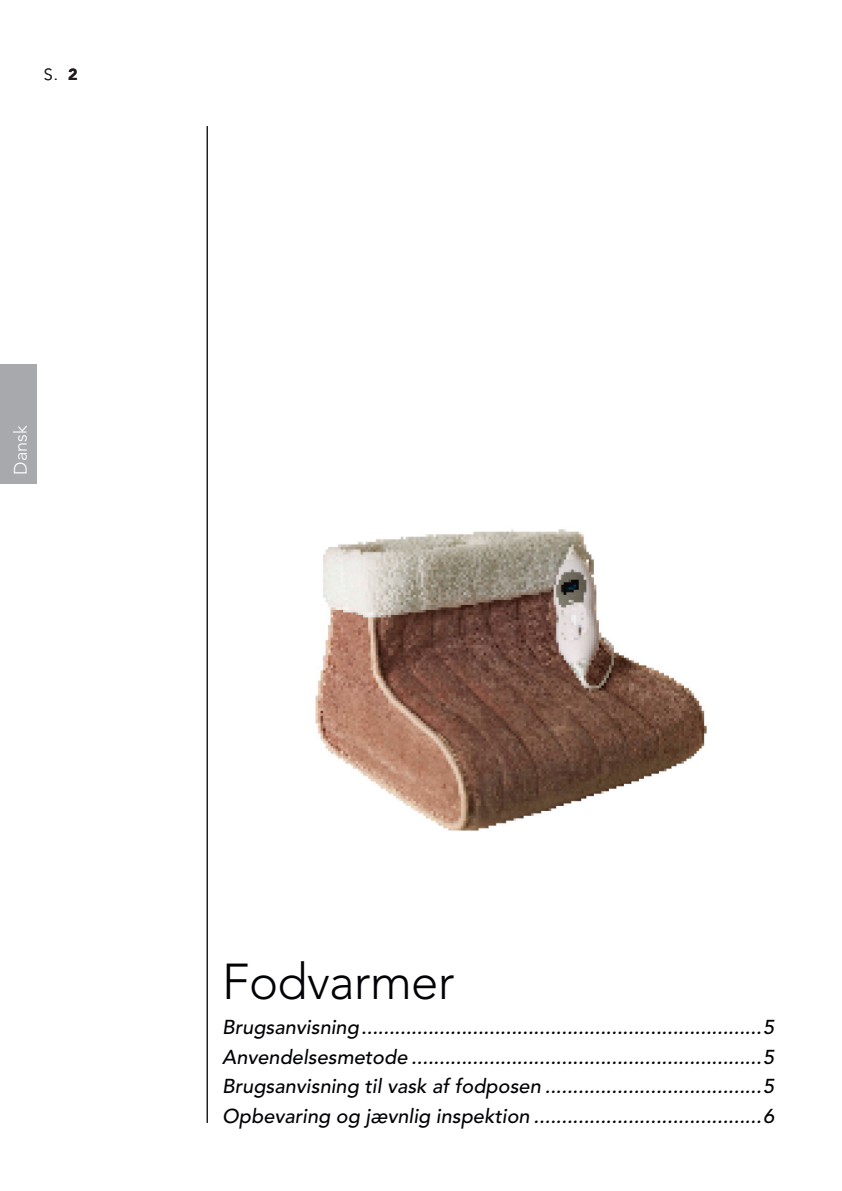
<style>
.page{position:relative;width:842px;height:1191px;background:#fff}
.page>*{position:absolute;margin:0;border:0;box-sizing:border-box;transform-origin:0 0}
.t1{font:300 50px "Avenir LT Std";letter-spacing:-.01em;color:#010205}
.t2{font:italic 500 20px/29.6px "Avenir LT Std";color:#010205;text-align:justify}
.t3{font:300 18px "Avenir LT Std";color:#fff}
.t4{font:300 16px "Avenir LT Std";color:#231f20}
.s1{font-weight:900}
</style>
<div class="page">
<div style="left:0;top:365px;width:37px;height:119px;background:#a8a9ad"></div>
<hr style="left:207px;top:126px;width:1px;height:997px;background:#231f20">
<img style="left:315px;top:529px;width:392px;height:302px">
<p class="t4" style="left:44px;top:65px;width:35px">S. <span class="s1">2</span></p>
<p class="t3" style="left:10px;top:475px;width:51px;rotate:-90deg">Dansk</p>
<h1 class="t1" style="left:222px;top:952px;width:234px">Fodvarmer</h1>
<p class="t2" style="left:222px;top:1012px;width:554px">Brugsanvisning........................................................................5<br>Anvendelsesmetode ...............................................................5<br>Brugsanvisning til vask af fodposen .......................................5<br>Opbevaring og jævnlig inspektion .........................................6</p>
</div>
